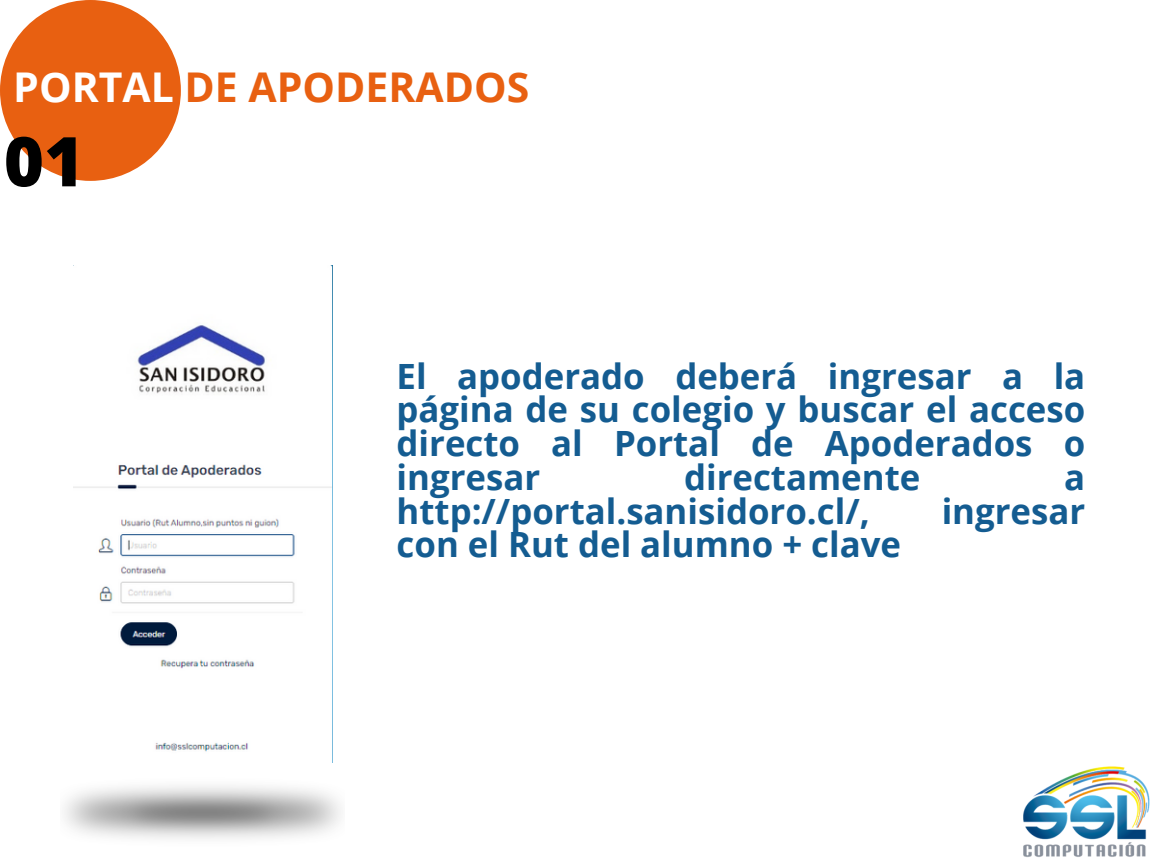
<style>
.page{position:relative;width:1152px;height:864px;background:#fff}
.page>*{position:absolute;margin:0;border:0;box-sizing:border-box;transform-origin:0 0}
.t1{font:800 68.55px "Open Sans";color:#000}
.t2{font:700 40.95px "Open Sans";color:#e86011}
.t3{font:700 34.8px/33.8px "Open Sans";color:#145c91;text-align:justify}
.s1{color:#fff}
</style>
<div class="page">
<img style="left:74px;top:265px;width:258px;height:487px">
<div style="left:0;top:0;width:181px;height:181px;background:#e86011;border-radius:50%"></div>
<img style="left:1023px;top:766px;width:127px;height:91px">
<p class="t2" style="left:13px;top:58px;width:518px"><span class="s1">PORTAL</span> DE APODERADOS</p>
<h1 class="t1" style="left:4px;top:113px;width:82px">01</h1>
<p class="t3" style="left:397px;top:358px;width:690px">El apoderado deberá ingresar a la página de su colegio y buscar el acceso directo al Portal de Apoderados o ingresar</p>
<p class="t3" style="left:684px;top:460px;width:238px">directamente</p>
<p class="t3" style="left:1064px;top:460px;width:23px">a</p>
<p class="t3" style="left:397px;top:493px;width:475px">http://portal.sanisidoro.cl/,</p>
<p class="t3" style="left:942px;top:493px;width:145px">ingresar</p>
<p class="t3" style="left:397px;top:527px;width:506px">con el Rut del alumno + clave</p>
</div>
